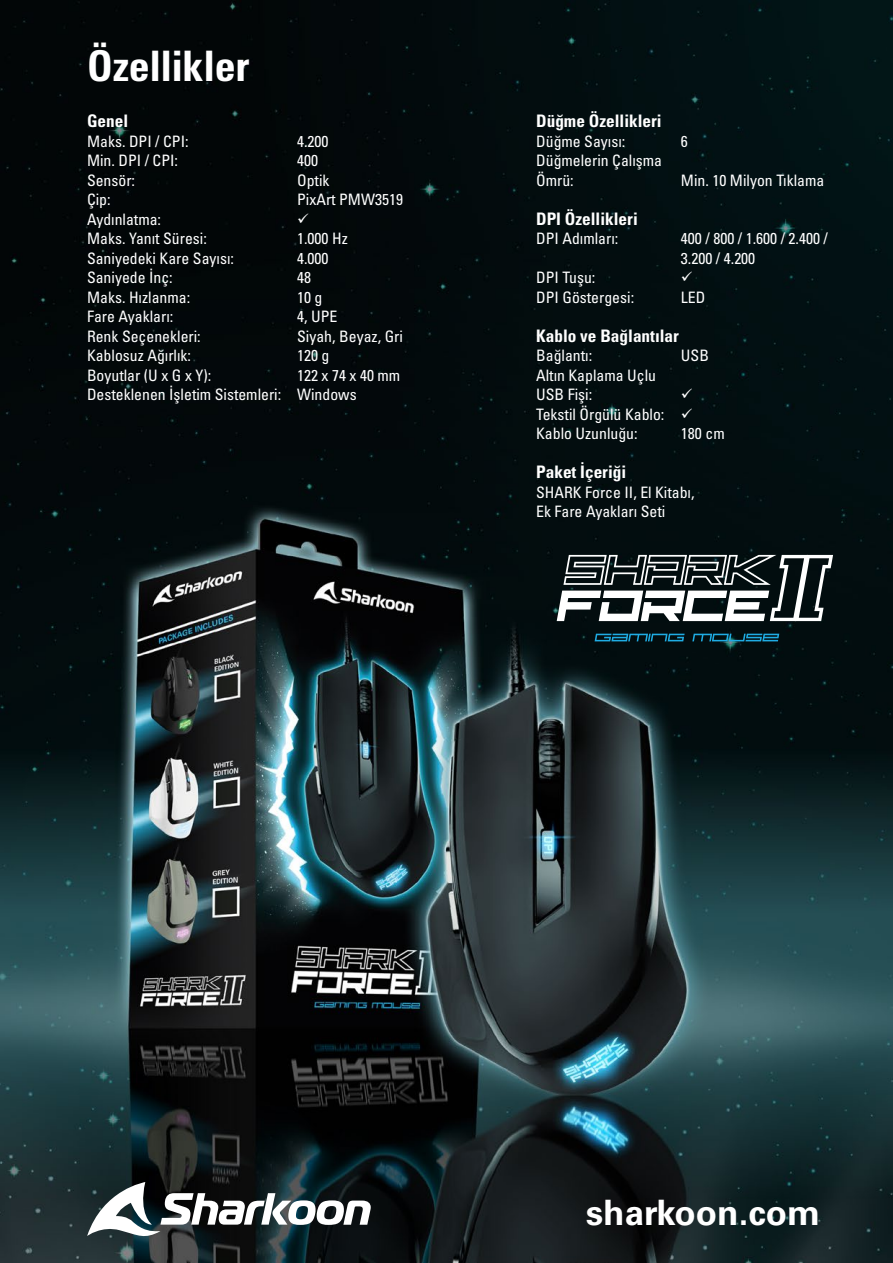
<style>
.page{position:relative;width:893px;height:1263px;background:#fff}
.page>*{position:absolute;margin:0;border:0;box-sizing:border-box;transform-origin:0 0}
.t1{font:42px "Univers LTCYR 67 Bold Cond";letter-spacing:-.01em;color:#fff}
.t2{font:700 34.95px "Univers LTCYR 65";color:#fff}
.t3{font:17.25px "Univers LTCYR 67 Bold Cond";color:#fff}
.t4{font:condensed 15.75px/19.5px "Univers LTCYR 57";color:#fff}
</style>
<div class="page">
<img style="left:0;top:0;width:893px;height:1263px">
<svg style="left:557px;top:555px;width:276px;height:66px"></svg>
<svg style="left:595px;top:634px;width:184px;height:7px"></svg>
<svg style="left:87px;top:1182px;width:284px;height:57px"></svg>
<svg style="left:298px;top:213px;width:10px;height:10px"></svg>
<svg style="left:682px;top:271px;width:10px;height:10px"></svg>
<svg style="left:682px;top:388px;width:10px;height:30px"></svg>
<h1 class="t1" style="left:87px;top:41px;width:164px">Özellikler</h1>
<p class="t3" style="left:87px;top:110px;width:43px">Genel</p>
<p class="t4" style="left:87px;top:131px;width:196px">Maks. DPI / CPI:<br>Min. DPI / CPI:<br>Sensör:<br>Çip:<br>Aydınlatma:<br>Maks. Yanıt Süresi:<br>Saniyedeki Kare Sayısı:<br>Saniyede İnç:<br>Maks. Hızlanma:<br>Fare Ayakları:<br>Renk Seçenekleri:<br>Kablosuz Ağırlık:<br>Boyutlar (U x G x Y):<br>Desteklenen İşletim Sistemleri:</p>
<p class="t4" style="left:297px;top:131px;width:107px">4.200<br>400<br>Optik<br>PixArt PMW3519</p>
<p class="t4" style="left:297px;top:228px;width:107px">1.000 Hz<br>4.000<br>48<br>10 g<br>4, UPE<br>Siyah, Beyaz, Gri<br>120 g<br>122 x 74 x 40 mm<br>Windows</p>
<p class="t3" style="left:536px;top:110px;width:127px">Düğme Özellikleri</p>
<p class="t4" style="left:536px;top:131px;width:128px">Düğme Sayısı:<br>Düğmelerin Çalışma<br>Ömrü:</p>
<p class="t3" style="left:536px;top:208px;width:103px">DPI Özellikleri</p>
<p class="t4" style="left:536px;top:228px;width:84px">DPI Adımları:</p>
<p class="t4" style="left:536px;top:267px;width:100px">DPI Tuşu:<br>DPI Göstergesi:</p>
<p class="t3" style="left:536px;top:325px;width:144px">Kablo ve Bağlantılar</p>
<p class="t4" style="left:536px;top:345px;width:130px">Bağlantı:<br>Altın Kaplama Uçlu<br>USB Fişi:<br>Tekstil Örgülü Kablo:<br>Kablo Uzunluğu:</p>
<p class="t3" style="left:536px;top:461px;width:92px">Paket İçeriği</p>
<p class="t4" style="left:536px;top:482px;width:160px">SHARK Force II, El Kitabı,<br>Ek Fare Ayakları Seti</p>
<p class="t4" style="left:681px;top:131px;width:8px">6</p>
<p class="t4" style="left:681px;top:170px;width:145px">Min. 10 Milyon Tıklama</p>
<p class="t4" style="left:681px;top:228px;width:148px">400 / 800 / 1.600 / 2.400 /<br>3.200 / 4.200</p>
<p class="t4" style="left:681px;top:287px;width:26px">LED</p>
<p class="t4" style="left:681px;top:345px;width:30px">USB</p>
<p class="t4" style="left:681px;top:423px;width:45px">180 cm</p>
<h2 class="t2" style="left:586px;top:1188px;width:236px">sharkoon.com</h2>
</div>
